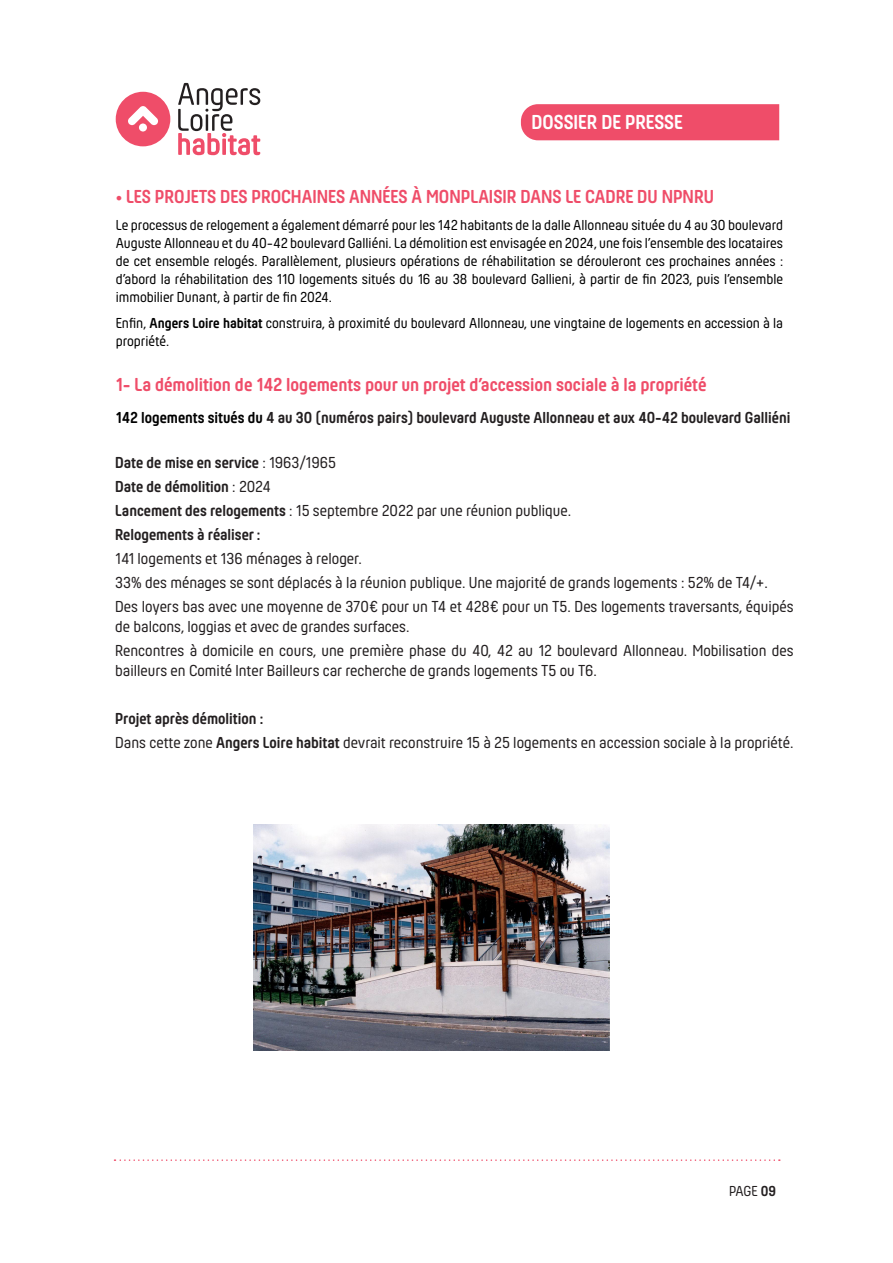
<style>
.page{position:relative;width:893px;height:1263px;background:#fff}
.page>*{position:absolute;margin:0;border:0;box-sizing:border-box;transform-origin:0 0}
.t1{font:700 21px "Hansom FY";color:#fff}
.t2{font:700 19.5px "Hansom FY";color:#ef4d69}
.t3{font:16.5px/19.8px "Hansom FY";color:#231f20}
.t4{font:700 16.5px "Hansom FY";color:#231f20}
.t5{font:15px/18px "Hansom FY";color:#000;text-align:justify}
.s1{font-weight:700}
.s2{color:#000}
.s3{font-weight:400}
</style>
<div class="page">
<svg style="left:178px;top:83px;width:82px;height:72px"></svg>
<div style="left:116px;top:92px;width:54px;height:54px;background:#ef4d69;border-radius:50%"></div>
<div style="left:139px;top:123px;width:8px;height:9px;background:#fff;border-radius:50%"></div>
<svg style="left:128px;top:106px;width:30px;height:20px"></svg>
<svg style="left:114px;top:1159px;width:666px;height:2px"></svg>
<div style="left:521px;top:104px;width:258px;height:36px;background:#ef4d69"></div>
<img style="left:253px;top:825px;width:356px;height:225px">
<p class="t1" style="left:531px;top:110px;width:153px">DOSSIER DE PRESSE</p>
<p class="t2" style="left:116px;top:185px;width:600px">• LES PROJETS DES PROCHAINES ANNÉES À MONPLAISIR DANS LE CADRE DU NPNRU</p>
<p class="t5" style="left:116px;top:216px;width:669px">Le processus de relogement a également démarré pour les 142 habitants de la dalle Allonneau située du 4 au 30 boulevard Auguste Allonneau et du 40-42 boulevard Galliéni. La démolition est envisagée en 2024, une fois l’ensemble des locataires de cet ensemble relogés. Parallèlement, plusieurs opérations de réhabilitation se dérouleront ces prochaines années : d’abord la réhabilitation des 110 logements situés du 16 au 38 boulevard Gallieni, à partir de fin 2023, puis l’ensemble immobilier Dunant, à partir de fin 2024.</p>
<p class="t5" style="left:116px;top:314px;width:669px">Enfin, <span class="s1">Angers Loire habitat</span> construira, à proximité du boulevard Allonneau, une vingtaine de logements en accession à la propriété.</p>
<p class="t2" style="left:116px;top:373px;width:592px">1- La démolition de 142 logements pour un projet d’accession sociale à la propriété</p>
<p class="t4" style="left:116px;top:408px;width:676px"><span class="s2">142 logements situés du</span> 4 au 30 (numéros pairs) boulevard Auguste Allonneau et aux 40-42 boulevard Galliéni</p>
<p class="t4" style="left:115px;top:452px;width:222px">Date de mise en service <span class="s3">: 1963/1965</span></p>
<p class="t4" style="left:115px;top:476px;width:157px">Date de démolition <span class="s3">: 2024</span></p>
<p class="t3" style="left:115px;top:500px;width:457px"><span class="s1">Lancement des relogements</span> : 15 septembre 2022 par une réunion publique.</p>
<p class="t4" style="left:115px;top:525px;width:147px">Relogements à réaliser :</p>
<p class="t3" style="left:115px;top:548px;width:248px">141 logements et 136 ménages à reloger.</p>
<p class="t3" style="left:115px;top:572px;width:654px">33% des ménages se sont déplacés à la réunion publique. Une majorité de grands logements : 52% de T4/+.</p>
<p class="t3" style="left:115px;top:596px;width:680px">Des loyers bas avec une moyenne de 370€ pour un T4 et 428€ pour un T5. Des logements traversants, équipés de balcons, loggias et avec de grandes surfaces.</p>
<p class="t3" style="left:115px;top:640px;width:680px">Rencontres à domicile en cours, une première phase du 40, 42 au 12 boulevard Allonneau. Mobilisation des bailleurs en Comité Inter Bailleurs car recherche de grands logements T5 ou T6.</p>
<p class="t4" style="left:115px;top:709px;width:150px">Projet après démolition :</p>
<p class="t3" style="left:115px;top:732px;width:680px">Dans cette zone <span class="s1">Angers Loire habitat</span> devrait reconstruire 15 à 25 logements en accession sociale à la propriété.</p>
</div>
